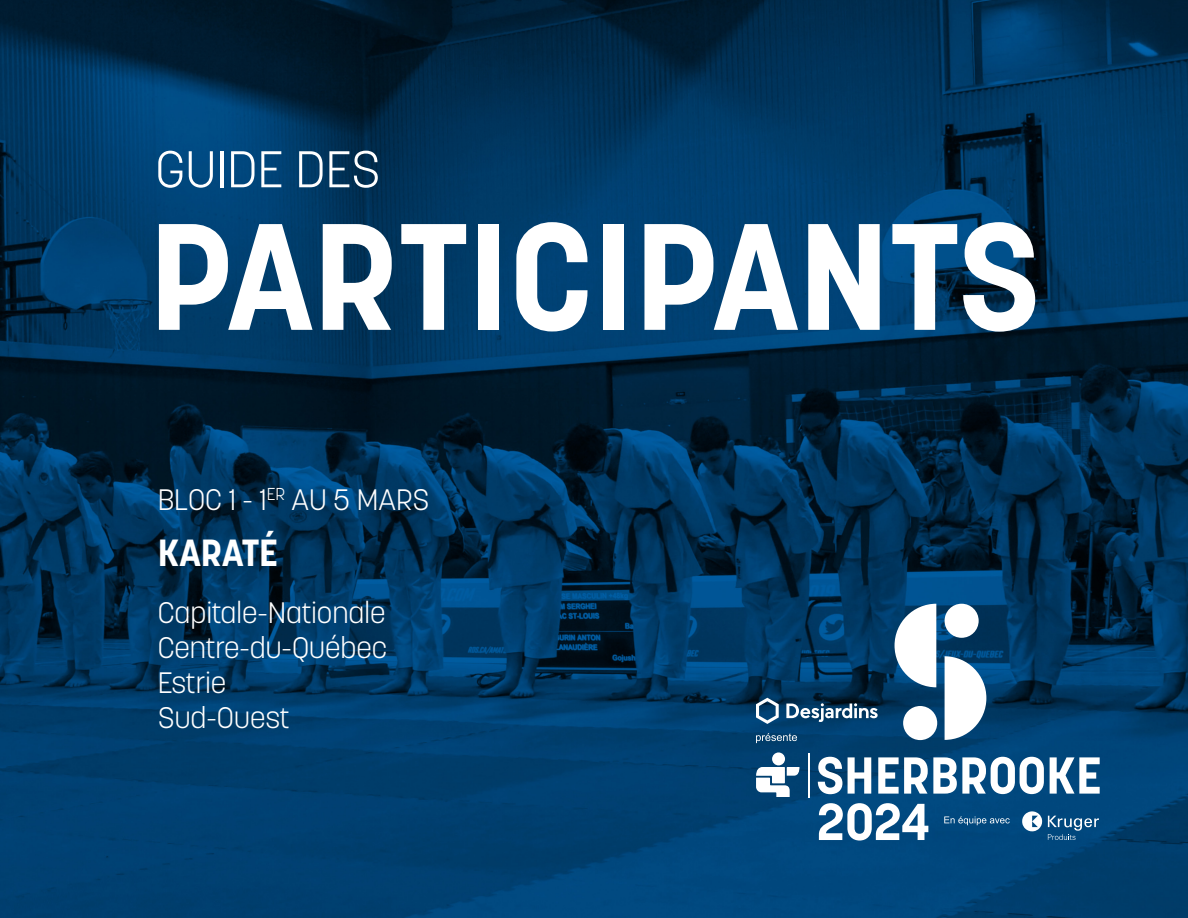
<style>
.page{position:relative;width:1188px;height:918px;background:#fff}
.page>*{position:absolute;margin:0;border:0;box-sizing:border-box;transform-origin:0 0}
.t1{font:700 150px "Korolev";color:#fff}
.t2{font:300 51.15px "Korolev";color:#fff}
.t3{font:700 37.5px "Korolev";color:#fff}
.t4{font:300 29.4px/35.2px "Korolev";color:#fff}
</style>
<div class="page">
<img style="left:0;top:0;width:1188px;height:918px">
<svg style="left:944px;top:816px;width:66px;height:9px"></svg>
<svg style="left:1048px;top:816px;width:51px;height:24px"></svg>
<svg style="left:1022px;top:811px;width:20px;height:21px"></svg>
<svg style="left:756px;top:733px;width:41px;height:10px"></svg>
<svg style="left:756px;top:698px;width:23px;height:26px"></svg>
<svg style="left:786px;top:703px;width:92px;height:19px"></svg>
<svg style="left:818px;top:757px;width:24px;height:37px"></svg>
<svg style="left:848px;top:757px;width:23px;height:37px"></svg>
<svg style="left:878px;top:757px;width:166px;height:37px"></svg>
<svg style="left:1050px;top:757px;width:50px;height:37px"></svg>
<svg style="left:819px;top:803px;width:109px;height:38px"></svg>
<hr style="left:809px;top:754px;width:1px;height:44px;background:#fff">
<div style="left:772px;top:752px;width:13px;height:13px;background:#fff;border-radius:50%"></div>
<svg style="left:756px;top:767px;width:43px;height:30px"></svg>
<svg style="left:945px;top:656px;width:41px;height:84px"></svg>
<svg style="left:895px;top:604px;width:41px;height:83px"></svg>
<div style="left:903px;top:706px;width:34px;height:34px;background:#fff;border-radius:50%"></div>
<div style="left:945px;top:604px;width:34px;height:34px;background:#fff;border-radius:50%"></div>
<h2 class="t2" style="left:155px;top:137px;width:227px">GUIDE DES</h2>
<h1 class="t1" style="left:149px;top:182px;width:893px">PARTICIPANTS</h1>
<p class="t4" style="left:158px;top:482px;width:273px">BLOC 1 - 1<sup>ER</sup> AU 5 MARS</p>
<p class="t3" style="left:158px;top:529px;width:122px">KARATÉ</p>
<p class="t4" style="left:158px;top:595px;width:231px">Capitale-Nationale<br>Centre-du-Québec<br>Estrie<br>Sud-Ouest</p>
</div>
